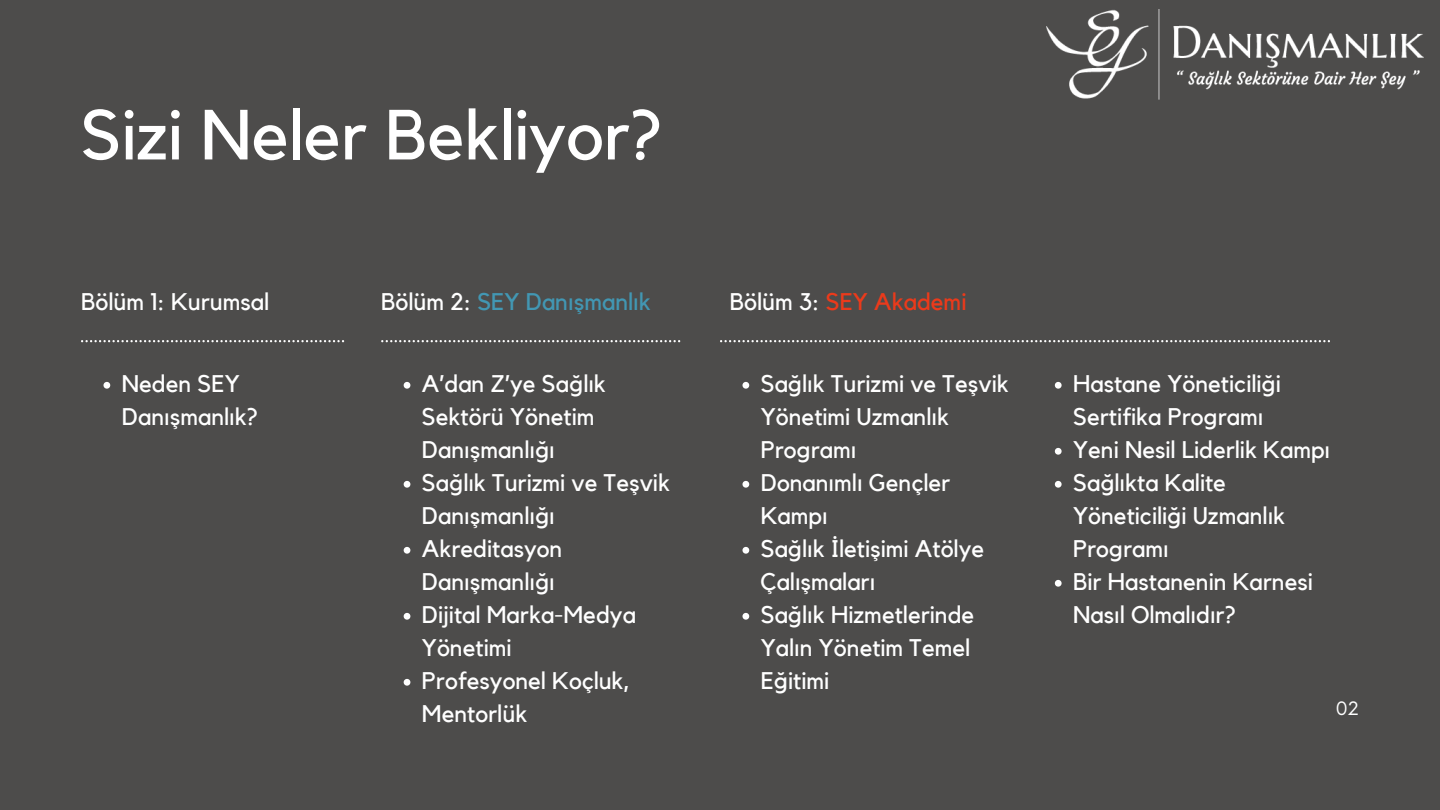
<style>
.page{position:relative;width:1440px;height:810px;background:#4d4c4b}
.page>*{position:absolute;margin:0;border:0;box-sizing:border-box;transform-origin:0 0}
.t1{font:70px "Kollektif";color:#fff}
.t2{font:24px/33px "Kollektif";color:#fff}
.t3{font:24px "Kollektif";color:#4297b3}
.t4{font:24px "Kollektif";color:#eb3a1b}
.t5{font:18px "Now";color:#fff}
.s1{color:#fff}
</style>
<div class="page">
<svg style="left:81px;top:340px;width:263px;height:2px"></svg>
<svg style="left:381px;top:340px;width:299px;height:2px"></svg>
<svg style="left:720px;top:340px;width:610px;height:2px"></svg>
<img style="left:1046px;top:9px;width:378px;height:90px">
<svg style="left:104px;top:382px;width:6px;height:7px"></svg>
<svg style="left:404px;top:382px;width:6px;height:7px"></svg>
<svg style="left:404px;top:481px;width:6px;height:7px"></svg>
<svg style="left:404px;top:547px;width:6px;height:7px"></svg>
<svg style="left:404px;top:613px;width:6px;height:7px"></svg>
<svg style="left:404px;top:679px;width:6px;height:7px"></svg>
<svg style="left:742px;top:382px;width:7px;height:7px"></svg>
<svg style="left:742px;top:481px;width:7px;height:7px"></svg>
<svg style="left:742px;top:547px;width:7px;height:7px"></svg>
<svg style="left:742px;top:613px;width:7px;height:7px"></svg>
<svg style="left:1055px;top:382px;width:7px;height:7px"></svg>
<svg style="left:1055px;top:448px;width:7px;height:7px"></svg>
<svg style="left:1055px;top:481px;width:7px;height:7px"></svg>
<svg style="left:1055px;top:580px;width:7px;height:7px"></svg>
<h1 class="t1" style="left:81px;top:103px;width:583px">Sizi Neler Bekliyor?</h1>
<p class="t2" style="left:81px;top:286px;width:190px">Bölüm 1: Kurumsal</p>
<p class="t3" style="left:381px;top:291px;width:271px"><span class="s1">Bölüm 2:</span> SEY Danışmanlık</p>
<p class="t4" style="left:730px;top:291px;width:238px"><span class="s1">Bölüm 3:</span> SEY Akademi</p>
<p class="t2" style="left:122px;top:368px;width:138px">Neden SEY<br>Danışmanlık?</p>
<p class="t2" style="left:422px;top:368px;width:250px">A’dan Z’ye Sağlık<br>Sektörü Yönetim<br>Danışmanlığı<br>Sağlık Turizmi ve Teşvik<br>Danışmanlığı<br>Akreditasyon<br>Danışmanlığı<br>Dijital Marka-Medya<br>Yönetimi<br>Profesyonel Koçluk,<br>Mentorlük</p>
<p class="t2" style="left:761px;top:368px;width:250px">Sağlık Turizmi ve Teşvik<br>Yönetimi Uzmanlık<br>Programı<br>Donanımlı Gençler<br>Kampı<br>Sağlık İletişimi Atölye<br>Çalışmaları<br>Sağlık Hizmetlerinde<br>Yalın Yönetim Temel<br>Eğitimi</p>
<p class="t2" style="left:1073px;top:368px;width:259px">Hastane Yöneticiliği<br>Sertifika Programı<br>Yeni Nesil Liderlik Kampı<br>Sağlıkta Kalite<br>Yöneticiliği Uzmanlık<br>Programı<br>Bir Hastanenin Karnesi<br>Nasıl Olmalıdır?</p>
<p class="t5" style="left:1335px;top:698px;width:25px">02</p>
</div>
